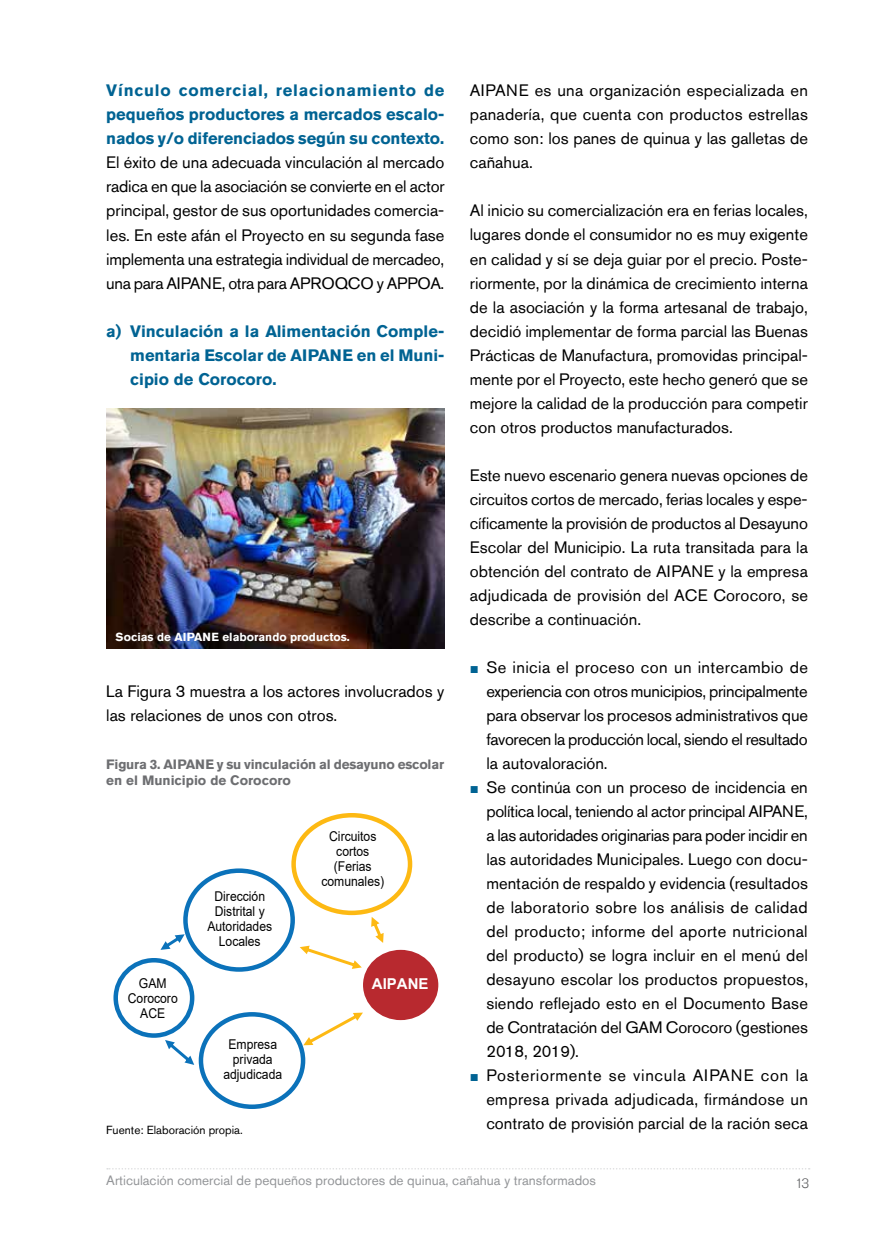
<style>
.page{position:relative;width:893px;height:1234px;background:#fff}
.page>*{position:absolute;margin:0;border:0;box-sizing:border-box;transform-origin:0 0}
.t1{font:16.5px/24px "Akzidenz Grotesk Std";color:#000;text-align:justify}
.t2{font:700 16.5px/24px "Akzidenz Grotesk Std";color:#006393;text-align:justify}
.t3{font:700 15px "Arial";color:#fff}
.t4{font:13.5px/15px "Arial";color:#000;text-align:center;scale:.9 1}
.t5{font:13.5px "Akzidenz Grotesk Std";color:#939598}
.t6{font:700 13.5px/16.2px "Akzidenz Grotesk Std";letter-spacing:-.015em;color:#6d6e71}
.t7{font:300 13.5px "Akzidenz Grotesk Std";color:#58595b}
.t8{font:700 11.7px "Akzidenz Grotesk Std";color:#fff}
.t9{font:11.7px "Akzidenz Grotesk Std";color:#000}
.s1{font-family:"Arial";font-weight:900;font-size:15px;color:#006393}
</style>
<div class="page">
<svg style="left:107px;top:1168px;width:703px;height:1px"></svg>
<img style="left:106px;top:408px;width:338px;height:240px">
<div style="left:113px;top:957px;width:81px;height:80px;border:4px solid #0b72ba;border-radius:50%"></div>
<div style="left:291px;top:812px;width:121px;height:102px;border:4px solid #fdb913;border-radius:50%"></div>
<div style="left:199px;top:1011px;width:106px;height:97px;border:4px solid #0b72ba;border-radius:50%"></div>
<div style="left:363px;top:949px;width:75px;height:70px;background:#b8292f;border-radius:50%"></div>
<svg style="left:303px;top:1012px;width:60px;height:33px"></svg>
<svg style="left:165px;top:1040px;width:29px;height:24px"></svg>
<svg style="left:371px;top:917px;width:13px;height:25px"></svg>
<div style="left:183px;top:868px;width:112px;height:103px;border:4px solid #0b72ba;border-radius:50%"></div>
<svg style="left:300px;top:945px;width:62px;height:23px"></svg>
<svg style="left:161px;top:934px;width:24px;height:15px"></svg>
<p class="t2" style="left:106px;top:79px;width:340px">Vínculo comercial, relacionamiento de pequeños productores a mercados escalo&shy;nados y/o diferenciados según su contexto.</p>
<p class="t1" style="left:106px;top:150px;width:340px">El éxito de una adecuada vinculación al mercado radica en que la asociación se convierte en el actor principal, gestor de sus oportunidades comercia&shy;les. En este afán el Proyecto en su segunda fase implementa una estrategia individual de mercadeo, una para AIPANE, otra para APROQCO y APPOA.</p>
<p class="t2" style="left:130px;top:319px;width:316px;text-indent:-24px">a) Vinculación a la Alimentación Comple&shy;mentaria Escolar de AIPANE en el Muni&shy;cipio de Corocoro.</p>
<p class="t8" style="left:116px;top:629px;width:236px">Socias de AIPANE elaborando productos.</p>
<p class="t1" style="left:106px;top:678px;width:340px">La Figura 3 muestra a los actores involucrados y las relaciones de unos con otros.</p>
<p class="t6" style="left:106px;top:755px;width:339px">Figura 3. AIPANE y su vinculación al desayuno escolar en el Municipio de Corocoro</p>
<p class="t4" style="left:128px;top:975px;width:57px">GAM<br>Corocoro<br>ACE</p>
<p class="t4" style="left:207px;top:888px;width:74px">Dirección<br>Distrital y<br>Autoridades<br>Locales</p>
<p class="t4" style="left:223px;top:1036px;width:67px">Empresa privada adjudicada</p>
<p class="t9" style="left:106px;top:1122px;width:138px">Fuente: Elaboración propia.</p>
<p class="t4" style="left:321px;top:828px;width:71px">Circuitos cortos (Ferias comunales)</p>
<p class="t3" style="left:372px;top:973px;width:58px">AIPANE</p>
<p class="t1" style="left:470px;top:78px;width:340px">AIPANE es una organización especializada en panadería, que cuenta con productos estrellas como son: los panes de quinua y las galletas de cañahua.</p>
<p class="t1" style="left:470px;top:198px;width:340px">Al inicio su comercialización era en ferias locales, lugares donde el consumidor no es muy exigente en calidad y sí se deja guiar por el precio. Poste&shy;riormente, por la dinámica de crecimiento interna de la asociación y la forma artesanal de trabajo, decidió implementar de forma parcial las Buenas Prácticas de Manufactura, promovidas principal&shy;mente por el Proyecto, este hecho generó que se mejore la calidad de la producción para competir con otros productos manufacturados.</p>
<p class="t1" style="left:470px;top:463px;width:340px">Este nuevo escenario genera nuevas opciones de circuitos cortos de mercado, ferias locales y espe&shy;cíficamente la provisión de productos al Desayuno Escolar del Municipio. La ruta transitada para la obtención del contrato de AIPANE y la empresa adjudicada de provisión del ACE Corocoro, se describe a continuación.</p>
<p class="t1" style="left:486px;top:654px;width:323px;text-indent:-16px"><span class="s1">■</span> Se inicia el proceso con un intercambio de experiencia con otros municipios, principalmente para observar los procesos administrativos que favorecen la producción local, siendo el resultado la autovaloración.</p>
<p class="t1" style="left:486px;top:774px;width:323px;text-indent:-16px"><span class="s1">■</span> Se continúa con un proceso de incidencia en política local, teniendo al actor principal AIPANE, a las autoridades originarias para poder incidir en las autoridades Municipales. Luego con docu&shy;mentación de respaldo y evidencia (resultados de laboratorio sobre los análisis de calidad del producto; informe del aporte nutricional del producto) se logra incluir en el menú del desayuno escolar los productos propuestos, siendo reflejado esto en el Documento Base de Contratación del GAM Corocoro (gestiones 2018, 2019).</p>
<p class="t1" style="left:486px;top:1062px;width:323px;text-indent:-16px"><span class="s1">■</span> Posteriormente se vincula AIPANE con la empresa privada adjudicada, firmándose un contrato de provisión parcial de la ración seca</p>
<p class="t5" style="left:106px;top:1171px;width:491px">Articulación comercial de pequeños productores de quinua, cañahua y transformados</p>
<p class="t7" style="left:795px;top:1174px;width:16px">13</p>
</div>
